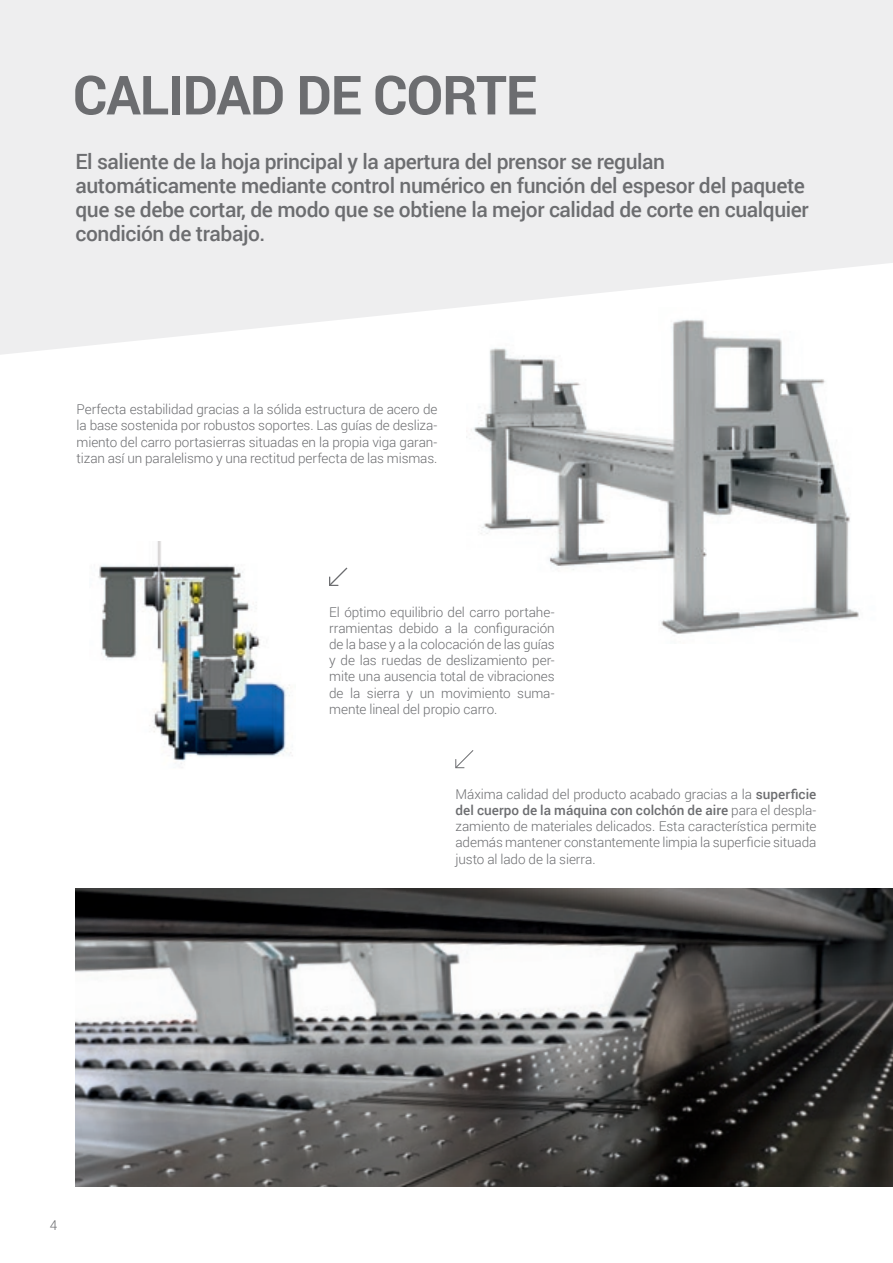
<style>
.page{position:relative;width:893px;height:1263px;background:#fff}
.page>*{position:absolute;margin:0;border:0;box-sizing:border-box;transform-origin:0 0}
._1_TITOLO_GRIGIO{font:700 54px "Roboto";letter-spacing:-.02em;color:#6c6d70}
._2_SOTTOTITOLO_ROSSO{font:500 21px/24px "Roboto";letter-spacing:-.02em;color:#6c6d70}
.t1{font:300 13.5px/16.2px "Roboto";letter-spacing:-.005em;color:#6c6d70;text-align:justify}
.s1{font-weight:500}
</style>
<div class="page">
<img style="left:466px;top:355px;width:393px;height:279px">
<svg style="left:0;top:0;width:893px;height:355px;background:#efeff0"></svg>
<img style="left:76px;top:889px;width:817px;height:297px">
<img style="left:98px;top:542px;width:195px;height:222px">
<svg style="left:329px;top:567px;width:19px;height:19px"></svg>
<svg style="left:455px;top:750px;width:19px;height:18px"></svg>
<p class="_1_TITOLO_GRIGIO" style="left:73px;top:57px;width:465px">CALIDAD DE CORTE</p>
<p class="_2_SOTTOTITOLO_ROSSO" style="left:76px;top:149px;width:735px">El saliente de la hoja principal y la apertura del prensor se regulan automáticamente mediante control numérico en función del espesor del paquete que se debe cortar, de modo que se obtiene la mejor calidad de corte en cualquier condición de trabajo.</p>
<p class="t1" style="left:77px;top:401px;width:362px">Perfecta estabilidad gracias a la sólida estructura de acero de la base sostenida por robustos soportes. Las guías de desliza&shy;miento del carro portasierras situadas en la propia viga garan&shy;tizan así un paralelismo y una rectitud perfecta de las mismas.</p>
<p class="t1" style="left:329px;top:603px;width:227px">El óptimo equilibrio del carro portahe&shy;rramientas debido a la configuración de la base y a la colocación de las guías y de las ruedas de deslizamiento per&shy;mite una ausencia total de vibraciones de la sierra y un movimiento suma&shy;mente lineal del propio carro.</p>
<p class="t1" style="left:455px;top:785px;width:362px">Máxima calidad del producto acabado gracias a la <span class="s1">superficie del cuerpo de la máquina con colchón de aire</span> para el despla&shy;zamiento de materiales delicados. Esta característica permite además mantener constantemente limpia la superficie situada justo al lado de la sierra.</p>
<p class="t1" style="left:50px;top:1216px;width:9px">4</p>
</div>
